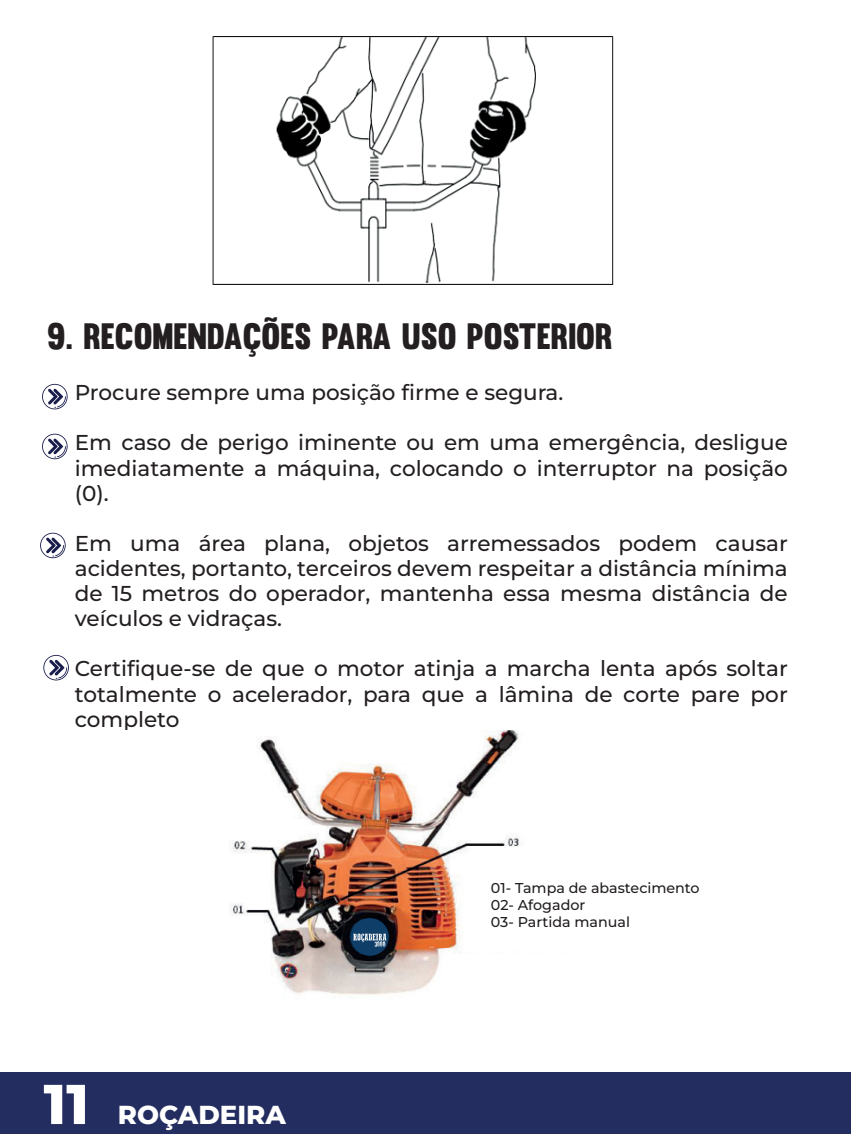
<style>
.page{position:relative;width:851px;height:1134px;background:#fff}
.page>*{position:absolute;margin:0;border:0;box-sizing:border-box;transform-origin:0 0}
.t1{font:36px "Muro";color:#231f20}
.t2{font:800 26px "Montserrat";color:#fff}
.t3{font:500 21.6px/25.2px "Montserrat";color:#231f20;text-align:justify}
.t4{font:500 14.2px/16.6px "Montserrat";color:#231f20}
.s1{font-size:56px}
</style>
<div class="page">
<div style="left:0;top:1072px;width:851px;height:62px;background:#232d60"></div>
<img style="left:212px;top:36px;width:402px;height:249px">
<svg style="left:42px;top:384px;width:26px;height:25px"></svg>
<svg style="left:42px;top:434px;width:26px;height:25px"></svg>
<svg style="left:43px;top:655px;width:26px;height:25px"></svg>
<svg style="left:40px;top:533px;width:26px;height:25px"></svg>
<img style="left:229px;top:731px;width:290px;height:264px">
<div style="left:448px;top:955px;width:134px;height:47px;background:#fff"></div>
<div style="left:351px;top:918px;width:37px;height:38px;background:#0f3e68;border-radius:50%"></div>
<svg style="left:353px;top:933px;width:33px;height:14px"></svg>
<h1 class="t1" style="left:47px;top:315px;width:567px">9. RECOMENDAÇÕES PARA USO POSTERIOR</h1>
<p class="t3" style="left:75px;top:379px;width:490px">Procure sempre uma posição firme e segura.</p>
<p class="t3" style="left:75px;top:430px;width:714px">Em caso de perigo iminente ou em uma emergência, desligue imediatamente a máquina, colocando o interruptor na posição (0).</p>
<p class="t3" style="left:75px;top:530px;width:714px">Em uma área plana, objetos arremessados podem causar acidentes, portanto, terceiros devem respeitar a distância mínima de 15 metros do operador, mantenha essa mesma distância de veículos e vidraças.</p>
<p class="t3" style="left:75px;top:656px;width:714px">Certifique-se de que o motor atinja a marcha lenta após soltar totalmente o acelerador, para que a lâmina de corte pare por completo</p>
<p class="t2" style="left:44px;top:1096px;width:244px"><span class="s1">11</span> ROÇADEIRA</p>
<p class="t4" style="left:491px;top:880px;width:210px">01- Tampa de abastecimento<br>02- Afogador<br>03- Partida manual</p>
</div>
